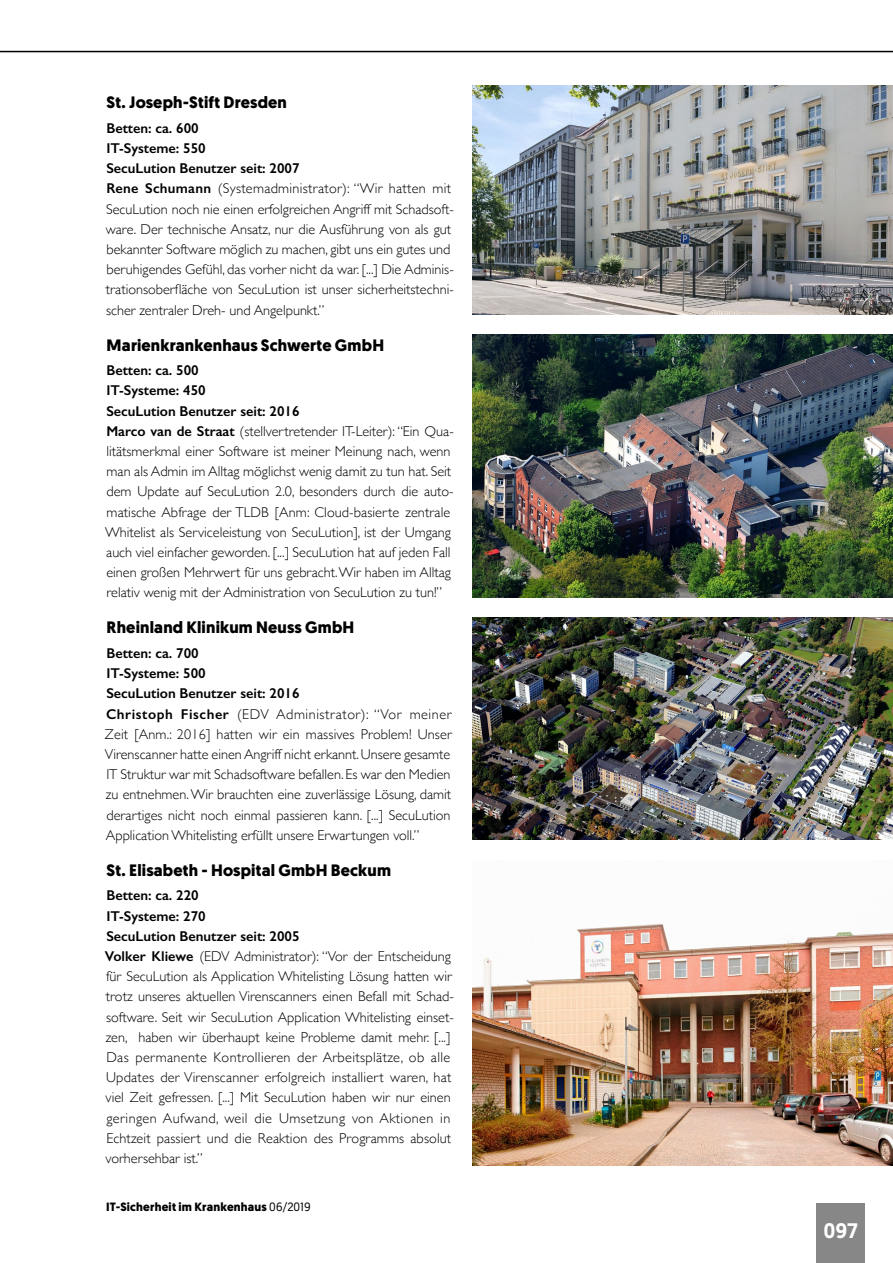
<style>
.page{position:relative;width:893px;height:1263px;background:#fff}
.page>*{position:absolute;margin:0;border:0;box-sizing:border-box;transform-origin:0 0}
.t1{font:500 21px "Geomanist";color:#fff}
.t2{font:700 16.5px "Geomanist";letter-spacing:.01em;color:#000}
.t3{font:300 14.25px/20.2px "Gill Sans";color:#000}
.t4{font:700 12px "Geomanist";letter-spacing:.015em;color:#000}
.s1{font-weight:600}
.s2{font-weight:400}
</style>
<div class="page">
<div style="left:816px;top:1203px;width:49px;height:60px;background:#878787"></div>
<hr style="left:0;top:51px;width:893px;height:1px;background:#000">
<img style="left:472px;top:85px;width:421px;height:230px">
<img style="left:472px;top:335px;width:421px;height:262px">
<img style="left:472px;top:618px;width:421px;height:222px">
<img style="left:472px;top:924px;width:421px;height:241px">
<p class="t2" style="left:107px;top:91px;width:182px">St. Joseph-Stift Dresden</p>
<p class="t3" style="left:106px;top:117px;width:349px"><span class="s1">Betten: ca. 600<br>IT-Systeme: 550<br>SecuLution Benutzer seit: 2007<br>Rene Schumann</span> (Systemadministrator): “Wir hatten mit SecuLution noch nie einen erfolgreichen Angriff mit Schadsoft&shy;ware. Der technische Ansatz, nur die Ausführung von als gut bekannter Software möglich zu machen, gibt uns ein gutes und beruhigendes Gefühl, das vorher nicht da war. [...] Die Adminis&shy;trationsoberfläche von SecuLution ist unser sicherheitstechni&shy;scher zentraler Dreh- und Angelpunkt.”</p>
<p class="t2" style="left:107px;top:334px;width:279px">Marienkrankenhaus Schwerte GmbH</p>
<p class="t3" style="left:105px;top:360px;width:350px"><span class="s1">Betten: ca. 500<br>IT-Systeme: 450<br>SecuLution Benutzer seit: 2016<br>Marco van de Straat</span> (stellvertretender IT-Leiter): “Ein Qua&shy;litätsmerkmal einer Software ist meiner Meinung nach, wenn man als Admin im Alltag möglichst wenig damit zu tun hat. Seit dem Update auf SecuLution 2.0, besonders durch die auto&shy;matische Abfrage der TLDB [Anm: Cloud-basierte zentrale Whitelist als Serviceleistung von SecuLution], ist der Umgang auch viel einfacher geworden. [...] SecuLution hat auf jeden Fall einen großen Mehrwert für uns gebracht. Wir haben im Alltag relativ wenig mit der Administration von SecuLution zu tun!”</p>
<p class="t2" style="left:107px;top:617px;width:249px">Rheinland Klinikum Neuss GmbH</p>
<p class="t3" style="left:105px;top:643px;width:349px"><span class="s1">Betten: ca. 700<br>IT-Systeme: 500<br>SecuLution Benutzer seit: 2016<br>Christoph Fischer</span> (EDV Administrator): “Vor meiner Zeit [Anm.: 2016] hatten wir ein massives Problem! Unser Virenscanner hatte einen Angriff nicht erkannt. Unsere gesamte IT Struktur war mit Schadsoftware befallen. Es war den Medien zu entnehmen. Wir brauchten eine zuverlässige Lösung, damit derartiges nicht noch einmal passieren kann. [...] SecuLution Application Whitelisting erfüllt unsere Erwartungen voll.”</p>
<p class="t2" style="left:107px;top:859px;width:286px">St. Elisabeth - Hospital GmbH Beckum</p>
<p class="t3" style="left:105px;top:885px;width:351px"><span class="s1">Betten: ca. 220<br>IT-Systeme: 270<br>SecuLution Benutzer seit: 2005<br>Volker Kliewe</span> (EDV Administrator): “Vor der Entscheidung für SecuLution als Application Whitelisting Lösung hatten wir trotz unseres aktuellen Virenscanners einen Befall mit Schad&shy;software. Seit wir SecuLution Application Whitelisting einset&shy;zen, haben wir überhaupt keine Probleme damit mehr. [...] Das permanente Kontrollieren der Arbeitsplätze, ob alle Updates der Virenscanner erfolgreich installiert waren, hat viel Zeit gefressen. [...] Mit SecuLution haben wir nur einen geringen Aufwand, weil die Umsetzung von Aktionen in Echtzeit passiert und die Reaktion des Programms absolut vorhersehbar ist.”</p>
<p class="t4" style="left:106px;top:1199px;width:206px">IT-Sicherheit im Krankenhaus <span class="s2">06/2019</span></p>
<h1 class="t1" style="left:824px;top:1216px;width:36px">097</h1>
</div>
